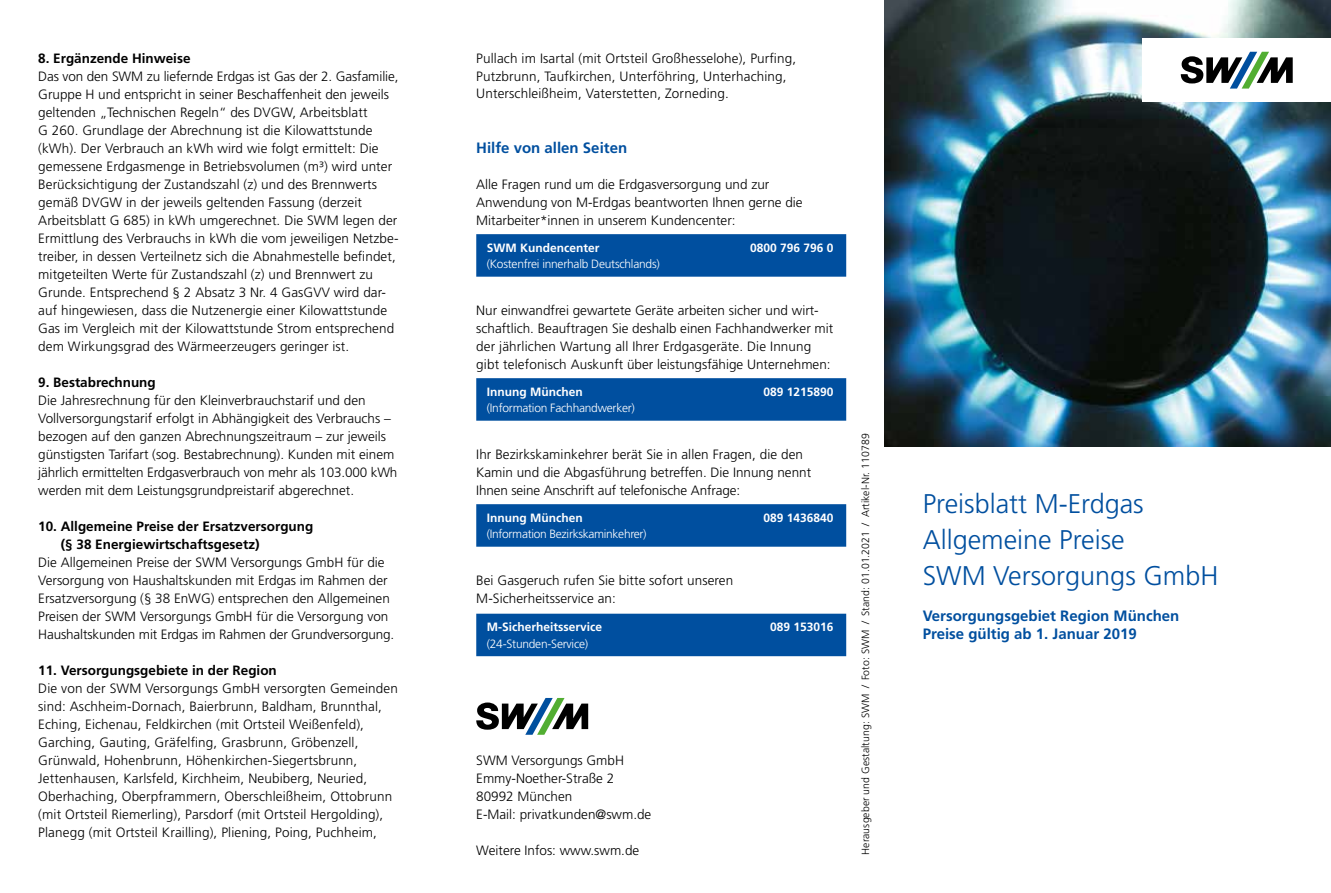
<style>
.page{position:relative;width:1331px;height:893px;background:#fff}
.page>*{position:absolute;margin:0;border:0;box-sizing:border-box;transform-origin:0 0}
.t1{font:300 27px/36px "Frutiger LT";color:#004f9f}
.t2{font:700 15px/18px "Frutiger LT";color:#004f9f}
.t3{font:300 13.5px/18px "Frutiger LT";letter-spacing:.005em;color:#000}
.t4{font:700 13.5px/18px "Frutiger LT";color:#000}
.t5{font:300 12px "Frutiger LT";letter-spacing:-.02em;color:#fff}
.t6{font:700 12px "Frutiger LT";color:#fff}
.t7{font:300 10.5px "Frutiger LT";letter-spacing:.005em;color:#000}
</style>
<div class="page">
<img style="left:884px;top:0;width:447px;height:446px">
<div style="left:1143px;top:38px;width:188px;height:64px;background:#fff"></div>
<svg style="left:1181px;top:52px;width:112px;height:37px"></svg>
<svg style="left:476px;top:698px;width:112px;height:37px"></svg>
<div style="left:476px;top:234px;width:370px;height:43px;background:#004f9f"></div>
<div style="left:476px;top:378px;width:370px;height:43px;background:#004f9f"></div>
<div style="left:476px;top:504px;width:370px;height:43px;background:#004f9f"></div>
<div style="left:476px;top:614px;width:370px;height:42px;background:#004f9f"></div>
<p class="t4" style="left:38px;top:49px;width:154px">8. Ergänzende Hinweise</p>
<p class="t3" style="left:38px;top:67px;width:362px">Das von den SWM zu liefernde Erdgas ist Gas der 2. Gasfamilie, Gruppe H und entspricht in seiner Beschaffenheit den jeweils geltenden „Technischen Regeln“ des DVGW, Arbeitsblatt<br>G 260. Grundlage der Abrechnung ist die Kilowattstunde (kWh). Der Verbrauch an kWh wird wie folgt ermittelt: Die gemessene Erdgasmenge in Betriebsvolumen (m³) wird unter Berücksichtigung der Zustandszahl (z) und des Brennwerts gemäß DVGW in der jeweils geltenden Fassung (derzeit Arbeitsblatt G 685) in kWh umgerechnet. Die SWM legen der Ermittlung des Verbrauchs in kWh die vom jeweiligen Netzbe&shy;treiber, in dessen Verteilnetz sich die Abnahmestelle befindet, mitgeteilten Werte für Zustandszahl (z) und Brennwert zu Grunde. Entsprechend § 2 Absatz 3 Nr. 4 GasGVV wird dar&shy;auf hingewiesen, dass die Nutzenergie einer Kilowattstunde Gas im Vergleich mit der Kilowattstunde Strom entsprechend dem Wirkungsgrad des Wärmeerzeugers geringer ist.</p>
<p class="t4" style="left:38px;top:373px;width:119px">9. Bestabrechnung</p>
<p class="t3" style="left:38px;top:391px;width:361px">Die Jahresrechnung für den Kleinverbrauchstarif und den Vollversorgungstarif erfolgt in Abhängigkeit des Verbrauchs – bezogen auf den ganzen Abrechnungszeitraum – zur jeweils günstigsten Tarifart (sog. Bestabrechnung). Kunden mit einem jährlich ermittelten Erdgasverbrauch von mehr als 103.000 kWh werden mit dem Leistungsgrundpreistarif abgerechnet.</p>
<p class="t4" style="left:61px;top:517px;width:254px;text-indent:-23px">10. Allgemeine Preise der Ersatzversorgung (§ 38 Energiewirtschaftsgesetz)</p>
<p class="t3" style="left:38px;top:553px;width:358px">Die Allgemeinen Preise der SWM Versorgungs GmbH für die Versorgung von Haushaltskunden mit Erdgas im Rahmen der Ersatzversorgung (§ 38 EnWG) entsprechen den Allgemeinen Preisen der SWM Versorgungs GmbH für die Versorgung von Haushaltskunden mit Erdgas im Rahmen der Grundversorgung.</p>
<p class="t4" style="left:38px;top:661px;width:240px">11. Versorgungsgebiete in der Region</p>
<p class="t3" style="left:38px;top:679px;width:361px">Die von der SWM Versorgungs GmbH versorgten Gemeinden sind: Aschheim-Dornach, Baierbrunn, Baldham, Brunnthal, Eching, Eichenau, Feldkirchen (mit Ortsteil Weißenfeld), Garching, Gauting, Gräfelfing, Grasbrunn, Gröbenzell, Grünwald, Hohenbrunn, Höhenkirchen-Siegertsbrunn, Jettenhausen, Karlsfeld, Kirchheim, Neubiberg, Neuried, Oberhaching, Oberpframmern, Oberschleißheim, Ottobrunn (mit Ortsteil Riemerling), Parsdorf (mit Ortsteil Hergolding), Planegg (mit Ortsteil Krailling), Pliening, Poing, Puchheim,</p>
<p class="t3" style="left:476px;top:49px;width:321px">Pullach im Isartal (mit Ortsteil Großhesselohe), Purfing,<br>Putzbrunn, Taufkirchen, Unterföhring, Unterhaching,<br>Unterschleißheim, Vaterstetten, Zorneding.</p>
<p class="t2" style="left:476px;top:139px;width:152px">Hilfe von allen Seiten</p>
<p class="t3" style="left:476px;top:175px;width:328px">Alle Fragen rund um die Erdgasversorgung und zur<br>Anwendung von M-Erdgas beantworten Ihnen gerne die<br>Mitarbeiter*innen in unserem Kundencenter:</p>
<p class="t6" style="left:487px;top:240px;width:114px">SWM Kundencenter</p>
<p class="t5" style="left:487px;top:257px;width:174px">(Kostenfrei innerhalb Deutschlands)</p>
<p class="t6" style="left:750px;top:240px;width:85px">0800 796 796 0</p>
<p class="t3" style="left:476px;top:301px;width:359px">Nur einwandfrei gewartete Geräte arbeiten sicher und wirt&shy;schaftlich. Beauftragen Sie deshalb einen Fachhandwerker mit der jährlichen Wartung all Ihrer Erdgasgeräte. Die Innung gibt telefonisch Auskunft über leistungsfähige Unternehmen:</p>
<p class="t6" style="left:487px;top:384px;width:97px">Innung München</p>
<p class="t5" style="left:487px;top:401px;width:150px">(Information Fachhandwerker)</p>
<p class="t6" style="left:763px;top:384px;width:72px">089 1215890</p>
<p class="t3" style="left:476px;top:445px;width:336px">Ihr Bezirkskaminkehrer berät Sie in allen Fragen, die den<br>Kamin und die Abgasführung betreffen. Die Innung nennt<br>Ihnen seine Anschrift auf telefonische Anfrage:</p>
<p class="t6" style="left:487px;top:510px;width:97px">Innung München</p>
<p class="t5" style="left:487px;top:527px;width:161px">(Information Bezirkskaminkehrer)</p>
<p class="t6" style="left:763px;top:510px;width:72px">089 1436840</p>
<p class="t3" style="left:476px;top:571px;width:258px">Bei Gasgeruch rufen Sie bitte sofort unseren<br>M-Sicherheitsservice an:</p>
<p class="t6" style="left:487px;top:620px;width:117px">M-Sicherheitsservice</p>
<p class="t5" style="left:487px;top:637px;width:103px">(24-Stunden-Service)</p>
<p class="t6" style="left:770px;top:620px;width:65px">089 153016</p>
<p class="t3" style="left:476px;top:751px;width:177px">SWM Versorgungs GmbH<br>Emmy-Noether-Straße 2<br>80992 München<br>E-Mail: privatkunden@swm.de</p>
<p class="t3" style="left:476px;top:841px;width:165px">Weitere Infos: www.swm.de</p>
<p class="t7" style="left:860px;top:855px;width:423px;rotate:-90deg">Herausgeber und Gestaltung: SWM / Foto: SWM / Stand: 01.01.2021 / Artikel-Nr. 110789</p>
<h1 class="t1" style="left:923px;top:486px;width:297px">Preisblatt M-Erdgas<br>Allgemeine Preise<br>SWM Versorgungs GmbH</h1>
<p class="t2" style="left:923px;top:607px;width:258px">Versorgungsgebiet Region München<br>Preise gültig ab 1. Januar 2019</p>
</div>
